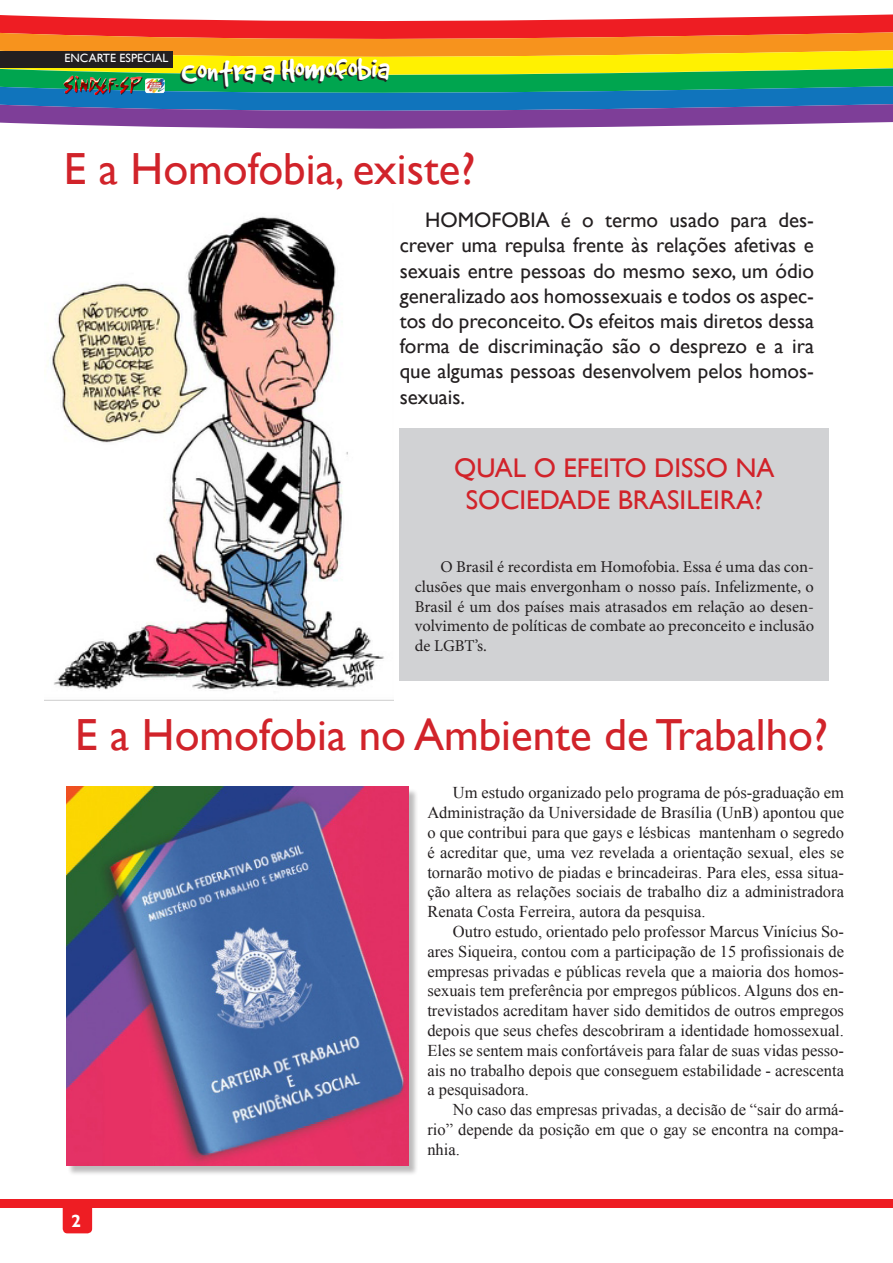
<style>
.page{position:relative;width:893px;height:1263px;background:#fff}
.page>*{position:absolute;margin:0;border:0;box-sizing:border-box;transform-origin:0 0}
.t1{font:45px "Gill Sans";color:#d1232a}
.t2{font:34.5px "Good Dog Plain";color:#fff}
.t3{font:27px "Gill Sans";color:#d1232a}
.t4{font:21px/25.2px "Gill Sans";color:#231f20;text-align:justify}
.t5{font:700 18px "Gill Sans";color:#fff}
.t6{font:16.5px/19.8px "Times New Roman";color:#231f20;text-align:justify}
.t7{font:16.5px/19.8px "Minion Pro";letter-spacing:-.005em;color:#231f20;text-align:justify}
.t8{font:12px "Gill Sans";color:#fff}
</style>
<div class="page">
<div style="left:0;top:1199px;width:893px;height:8px;background:#ee1d23"></div>
<div style="left:63px;top:1203px;width:29px;height:30px;background:#ee1d23;border-radius:5px"></div>
<svg style="left:0;top:14px;width:893px;height:13px;fill:#ee1d23"></svg>
<svg style="left:0;top:27px;width:893px;height:18px;background:#f25522"></svg>
<svg style="left:0;top:45px;width:893px;height:18px;background:#f7b913"></svg>
<svg style="left:0;top:63px;width:893px;height:18px;background:#86cd2a"></svg>
<svg style="left:0;top:81px;width:893px;height:48px;background:#46709e"></svg>
<div style="left:0;top:52px;width:172px;height:16px;background:#231f20"></div>
<img style="left:64px;top:76px;width:79px;height:19px">
<img style="left:45px;top:216px;width:349px;height:484px">
<div style="left:68px;top:788px;width:351px;height:387px;background:#231f20;opacity:.3"></div>
<img style="left:66px;top:787px;width:342px;height:378px">
<div style="left:400px;top:428px;width:429px;height:252px;background:#d1d2d4"></div>
<svg style="left:145px;top:78px;width:20px;height:15px"></svg>
<img style="left:145px;top:79px;width:20px;height:14px">
<p class="t8" style="left:65px;top:51px;width:105px">ENCARTE ESPECIAL</p>
<p class="t2" style="left:181px;top:55px;width:210px;rotate:-1deg">Contra a Homofobia</p>
<p class="t1" style="left:64px;top:143px;width:413px">E a Homofobia, existe?</p>
<p class="t4" style="left:400px;top:208px;width:416px;text-indent:26px">HOMOFOBIA é o termo usado para des&shy;crever uma repulsa frente às relações afetivas e sexuais entre pessoas do mesmo sexo, um ódio generalizado aos homossexuais e todos os aspec&shy;tos do preconceito. Os efeitos mais diretos dessa forma de discriminação são o desprezo e a ira que algumas pessoas desenvolvem pelos homos&shy;sexuais.</p>
<p class="t3" style="left:454px;top:452px;width:322px">QUAL O EFEITO DISSO NA</p>
<p class="t3" style="left:466px;top:484px;width:299px">SOCIEDADE BRASILEIRA?</p>
<p class="t7" style="left:415px;top:557px;width:401px;text-indent:26px">O Brasil é recordista em Homofobia. Essa é uma das con&shy;clusões que mais envergonham o nosso país. Infelizmente, o Brasil é um dos países mais atrasados em relação ao desen&shy;volvimento de políticas de combate ao preconceito e inclusão de LGBT’s.</p>
<p class="t1" style="left:75px;top:709px;width:754px">E a Homofobia no Ambiente de Trabalho?</p>
<p class="t6" style="left:427px;top:783px;width:418px;text-indent:26px">Um estudo organizado pelo programa de pós-graduação em Administração da Universidade de Brasília (UnB) apontou que o que contribui para que gays e lésbicas mantenham o segredo é acreditar que, uma vez revelada a orientação sexual, eles se tornarão motivo de piadas e brincadeiras. Para eles, essa situa&shy;ção altera as relações sociais de trabalho diz a administradora Renata Costa Ferreira, autora da pesquisa.</p>
<p class="t6" style="left:427px;top:921px;width:418px;text-indent:26px">Outro estudo, orientado pelo professor Marcus Vinícius So&shy;ares Siqueira, contou com a participação de 15 profissionais de empresas privadas e públicas revela que a maioria dos homos&shy;sexuais tem preferência por empregos públicos. Alguns dos en&shy;trevistados acreditam haver sido demitidos de outros empregos depois que seus chefes descobriram a identidade homossexual.<br>Eles se sentem mais confortáveis para falar de suas vidas pesso&shy;ais no trabalho depois que conseguem estabilidade - acrescenta a pesquisadora.</p>
<p class="t6" style="left:427px;top:1099px;width:418px;text-indent:26px">No caso das empresas privadas, a decisão de “sair do armá&shy;rio” depende da posição em que o gay se encontra na compa&shy;nhia.</p>
<p class="t5" style="left:71px;top:1210px;width:11px">2</p>
</div>
